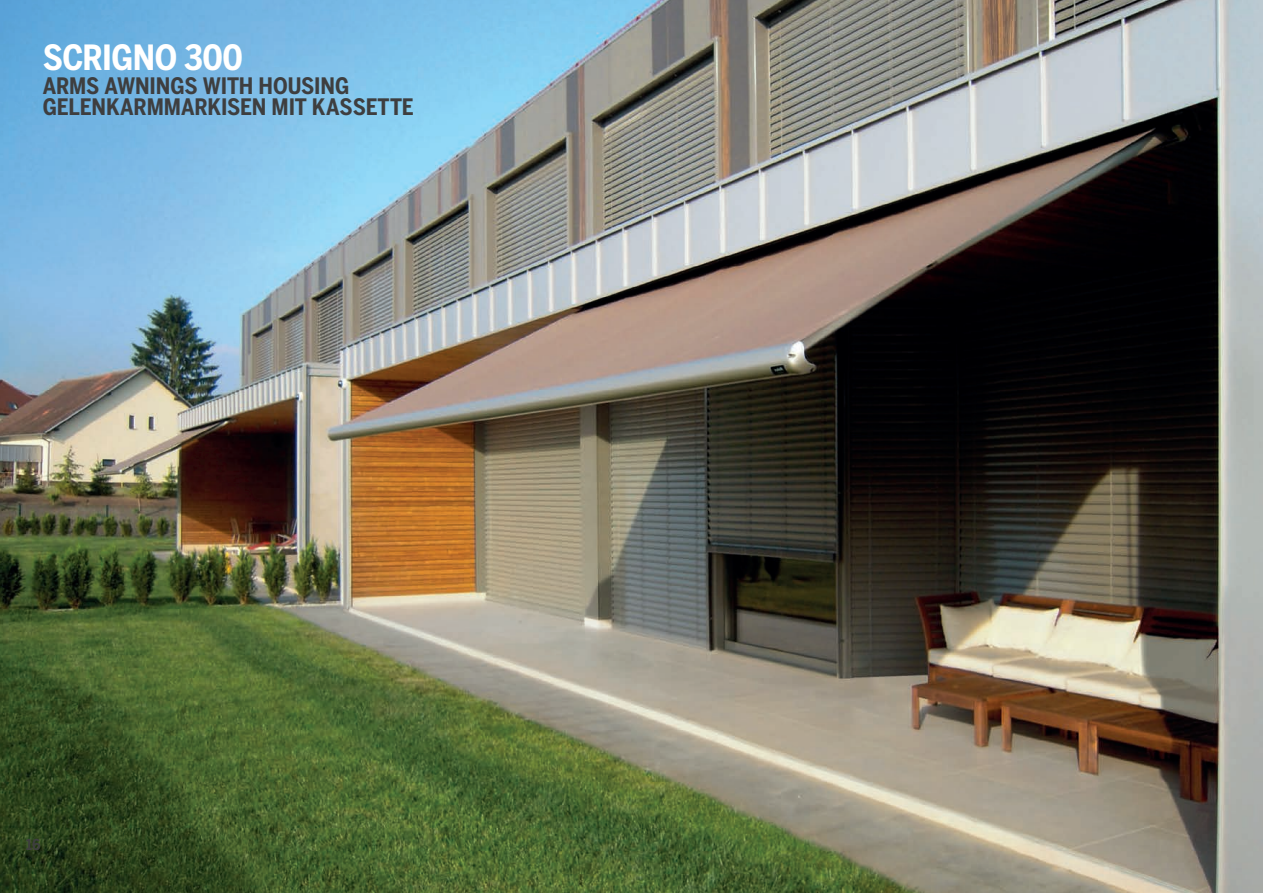
<style>
.page{position:relative;width:1263px;height:893px;background:#fff}
.page>*{position:absolute;margin:0;border:0;box-sizing:border-box;transform-origin:0 0}
.t1{font:700 34.5px "Benton Sans Cond";letter-spacing:-.015em;color:#fff}
.t2{font:700 22.5px/21px "Benton Sans Cond";letter-spacing:-.01em;color:#3e3e3f}
.t3{font:700 15px "Benton Sans Cond";color:#3e3e3f}
</style>
<div class="page">
<img style="left:0;top:0;width:1263px;height:893px">
<h1 class="t1" style="left:43px;top:37px;width:202px">SCRIGNO 300</h1>
<p class="t2" style="left:43px;top:75px;width:308px">ARMS AWNINGS WITH HOUSING<br>GELENKARMMARKISEN</p>
<p class="t2" style="left:272px;top:96px;width:13px">MIT</p>
<p class="t2" style="left:312px;top:96px;width:14px">KASSETTE</p>
<p class="t3" style="left:26px;top:836px;width:16px">16</p>
</div>
